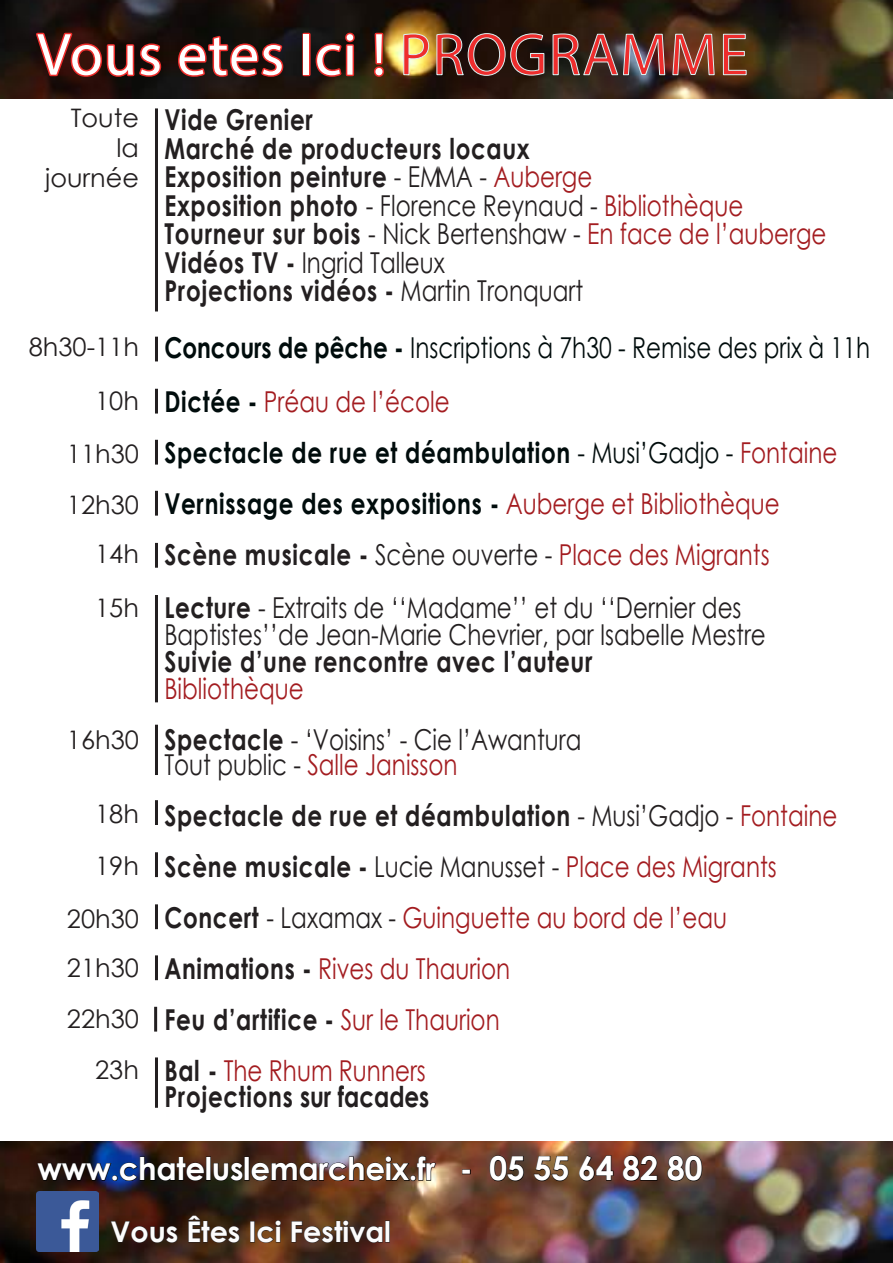
<style>
.page{position:relative;width:893px;height:1263px;background:#fff}
.page>*{position:absolute;margin:0;border:0;box-sizing:border-box;transform-origin:0 0}
.t1{font:60px "Myriad Pro";letter-spacing:.02em;color:#fff}
.t2{font:700 31.35px "Century Gothic";letter-spacing:-.01em;color:#fff}
.t3{font:700 28.8px/28.5px "Century Gothic";letter-spacing:.03em;color:#231f20;scale:.8 1}
.t4{font:28.8px/51px "Century Gothic";color:#a31c20;scale:.8 1}
.t5{font:700 28.8px/51.4px "Century Gothic";letter-spacing:.03em;color:#000c0c;scale:.8 1}
.t6{font:28.8px/51px "Century Gothic";color:#231f20;scale:.8 1}
.t7{font:28.8px/54px "Century Gothic";color:#000c0c;scale:.8 1}
.t8{font:700 28.5px "Century Gothic";color:#fcfcfc}
.t9{font:25.5px/51.8px "Century Gothic";color:#231f20;text-align:right}
.s1{color:#ee2d2d}
.s2{font-weight:400}
.s3{font-weight:400;color:#a31c20}
.s4{font-weight:700}
.s5{color:#a31c20}
.s6{color:#231f20}
.s7{font-weight:400;color:#231f20}
.s8{font-weight:700;color:#231f20}
.s9{font-size:33px}
</style>
<div class="page">
<img style="left:0;top:0;width:893px;height:98px">
<img style="left:0;top:1142px;width:893px;height:121px">
<svg style="left:33px;top:30px;width:130px;height:49px;background:#5c1712"></svg>
<svg style="left:176px;top:33px;width:109px;height:45px;background:#611a17"></svg>
<div style="left:302px;top:33px;width:9px;height:43px;border:3px solid #ee2e2c"></div>
<svg style="left:314px;top:31px;width:42px;height:47px;background:#5a1b18"></svg>
<svg style="left:372px;top:31px;width:14px;height:47px"></svg>
<svg style="left:403px;top:33px;width:26px;height:42px"></svg>
<svg style="left:436px;top:33px;width:109px;height:43px;background:#3e322a"></svg>
<img style="left:552px;top:33px;width:113px;height:42px">
<svg style="left:672px;top:34px;width:43px;height:41px;background:#815844"></svg>
<svg style="left:723px;top:34px;width:24px;height:41px"></svg>
<hr style="left:155px;top:108px;width:3px;height:203px;background:#231f20">
<hr style="left:155px;top:337px;width:3px;height:24px;background:#231f20">
<hr style="left:155px;top:389px;width:3px;height:25px;background:#231f20">
<hr style="left:155px;top:440px;width:3px;height:25px;background:#231f20">
<hr style="left:155px;top:491px;width:3px;height:25px;background:#231f20">
<hr style="left:155px;top:543px;width:3px;height:25px;background:#231f20">
<hr style="left:155px;top:595px;width:3px;height:107px;background:#231f20">
<hr style="left:155px;top:725px;width:3px;height:50px;background:#231f20">
<hr style="left:155px;top:800px;width:3px;height:25px;background:#231f20">
<hr style="left:155px;top:852px;width:3px;height:25px;background:#231f20">
<hr style="left:155px;top:904px;width:3px;height:25px;background:#231f20">
<hr style="left:155px;top:955px;width:3px;height:25px;background:#231f20">
<hr style="left:154px;top:1007px;width:3px;height:24px;background:#231f20">
<hr style="left:155px;top:1057px;width:3px;height:51px;background:#231f20">
<svg style="left:37px;top:1156px;width:168px;height:25px;background:#17192c"></svg>
<div style="left:206px;top:1157px;width:4px;height:23px;border:1px solid #000001"></div>
<svg style="left:213px;top:1162px;width:30px;height:19px"></svg>
<div style="left:245px;top:1157px;width:4px;height:23px;border:1px solid #000001"></div>
<img style="left:251px;top:1156px;width:185px;height:25px">
<svg style="left:463px;top:1170px;width:7px;height:4px"></svg>
<svg style="left:489px;top:1155px;width:35px;height:26px"></svg>
<svg style="left:533px;top:1156px;width:36px;height:25px"></svg>
<svg style="left:579px;top:1155px;width:35px;height:26px"></svg>
<svg style="left:623px;top:1155px;width:35px;height:26px"></svg>
<svg style="left:667px;top:1155px;width:35px;height:26px"></svg>
<svg style="left:111px;top:1221px;width:67px;height:22px"></svg>
<svg style="left:188px;top:1215px;width:52px;height:28px"></svg>
<div style="left:251px;top:1221px;width:3px;height:21px;border:1px solid #231f20"></div>
<svg style="left:257px;top:1220px;width:24px;height:23px"></svg>
<svg style="left:291px;top:1220px;width:92px;height:23px;background:#462b1d"></svg>
<img style="left:37px;top:1191px;width:61px;height:61px">
<h1 class="t1" style="left:37px;top:18px;width:713px">Vous etes Ici ! <span class="s1">PROGRAMME</span></h1>
<p class="t9" style="left:45px;top:102px;width:95px;line-height:30px">Toute la journée</p>
<p class="t3" style="left:164px;top:104px;width:829px">Vide Grenier<br>Marché de producteurs locaux<br>Exposition peinture <span class="s2">- EMM A -</span> <span class="s3">Auberge<br></span>Exposition photo <span class="s2">- Florence Reynaud -</span> <span class="s3">Bibliothèque </span>Tourneur sur bois <span class="s2">- Nick Bertenshaw -</span> <span class="s3">En face de l’auberge </span>Vidéos TV - <span class="s2">Ingrid Talleux<br></span>Projections vidéos - <span class="s2">Martin Tronquart</span></p>
<p class="t7" style="left:164px;top:320px;width:884px"><span class="s4">Concours de pêche -</span> Inscriptions à 7h30 - Remise des prix à 11h<br><span class="s4">Dictée -</span> <span class="s5">Préau de l’école</span></p>
<p class="t5" style="left:164px;top:426px;width:843px">Spectacle de rue et déambulation <span class="s2">- Musi’Gadjo -</span> <span class="s3">Fontaine </span>Vernissage des expositions - <span class="s3">Auberge et Bibliothèque </span><span class="s6">Scène musicale -</span> <span class="s7">Scène ouverte -</span> <span class="s3">Place des Migrants </span><span class="s6">Lecture</span> <span class="s7">- Extraits de ‘‘Madame’’ et du ‘‘Dernier des</span></p>
<p class="t6" style="left:164px;top:608px;width:753px">Baptistes’’de Jean-Marie Chevrier, par Isabelle Mestre</p>
<p class="t3" style="left:164px;top:646px;width:537px">Suivie d’une rencontre avec l’auteur</p>
<p class="t6" style="left:164px;top:662px;width:523px"><span class="s5">Bibliothèque<br></span><span class="s4">Spectacle</span> - ‘Voisins’ - Cie l’Awantura</p>
<p class="t4" style="left:164px;top:739px;width:843px"><span class="s6">Tout public -</span> Salle Janisson<br><span class="s8">Spectacle de rue et déambulation</span> <span class="s6">- Musi’Gadjo -</span> Fontaine <span class="s8">Scène musicale -</span> <span class="s6">Lucie Manusset -</span> Place des Migrants <span class="s8">Concert</span> <span class="s6">- Laxamax -</span> Guinguette au bord de l’eau <span class="s8">Animations -</span> Rives du Thaurion<br><span class="s8">Feu d’artifice -</span> Sur le Thaurion<br><span class="s8">Bal -</span> The Rhum Runners</p>
<p class="t3" style="left:164px;top:1081px;width:333px">Projections sur facades</p>
<p class="t9" style="left:29px;top:321px;width:112px">8h30-11h<br>10h<br>11h30<br>12h30<br>14h</p>
<p class="t9" style="left:95px;top:582px;width:45px">15h</p>
<p class="t9" style="left:67px;top:714px;width:74px">16h30</p>
<p class="t9" style="left:67px;top:787px;width:74px;line-height:52.5px">18h<br>19h<br>20h30</p>
<p class="t9" style="left:67px;top:942px;width:74px;line-height:51px">21h30<br>22h30<br>23h</p>
<p class="t2" style="left:38px;top:1145px;width:666px">www.chateluslemarcheix.fr - <span class="s9">05 55 64 82 80</span></p>
<p class="t8" style="left:111px;top:1210px;width:282px">Vous Êtes Ici Festival</p>
</div>
